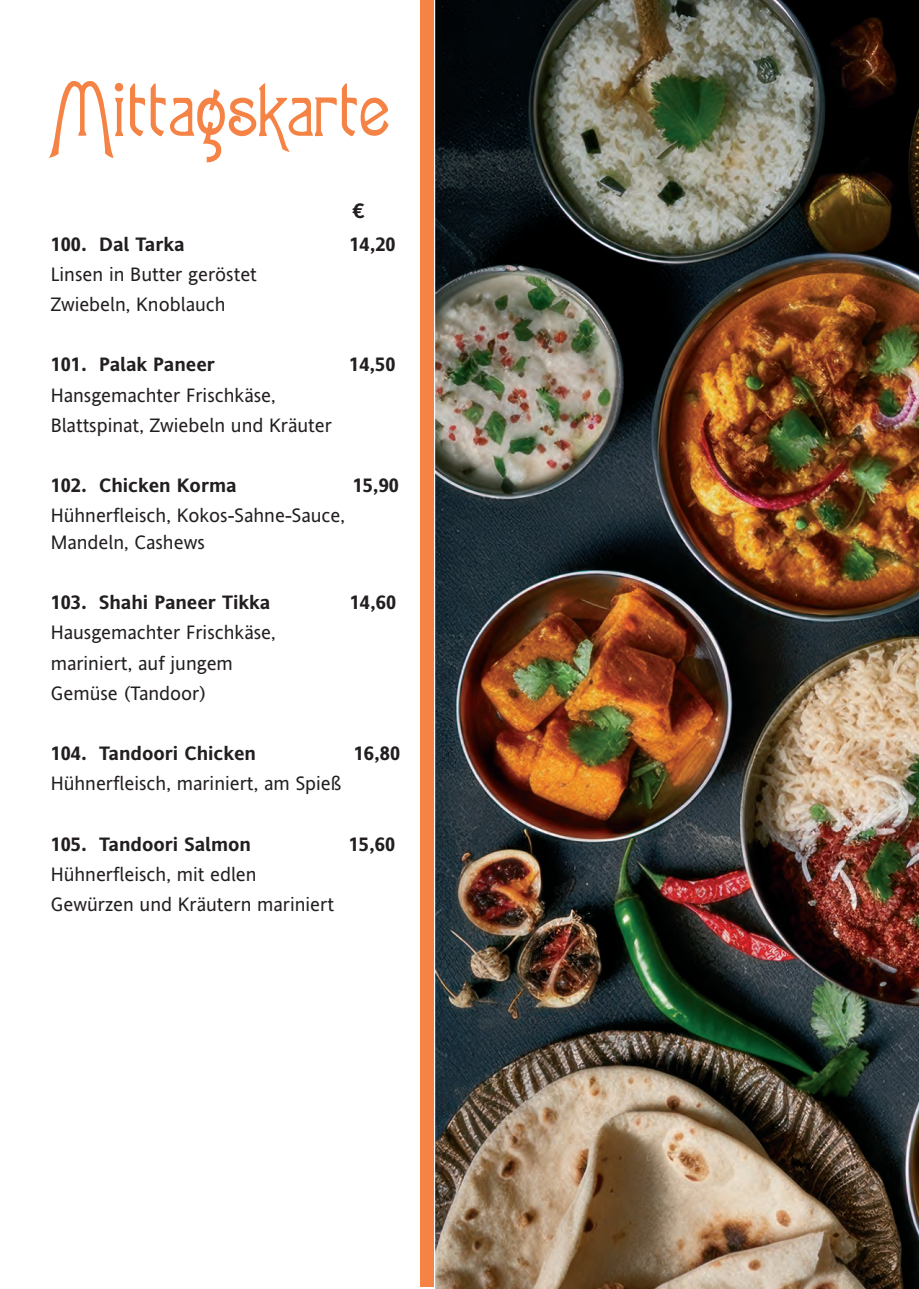
<style>
.page{position:relative;width:919px;height:1289px;background:#fff}
.page>*{position:absolute;margin:0;border:0;box-sizing:border-box;transform-origin:0 0}
.t1{font:92.55px "Lansbury";color:#f58345}
.t2{font:700 21px "Andale Sans";color:#231f20}
.t3{font:19.5px/30.2px "Andale Sans";color:#231f20}
.t4{font:700 19.5px "Andale Sans";color:#231f20}
</style>
<div class="page">
<img style="left:435px;top:0;width:483px;height:1288px">
<div style="left:420px;top:0;width:14px;height:1286px;background:#f58345"></div>
<h1 class="t1" style="left:54px;top:67px;width:338px">Mittagskarte</h1>
<p class="t2" style="left:352px;top:202px;width:14px">€</p>
<p class="t4" style="left:51px;top:236px;width:135px">100. Dal Tarka</p>
<p class="t4" style="left:349px;top:236px;width:48px">14,20</p>
<p class="t3" style="left:51px;top:261px;width:208px">Linsen in Butter geröstet<br>Zwiebeln, Knoblauch</p>
<p class="t4" style="left:51px;top:357px;width:166px">101. Palak Paneer</p>
<p class="t4" style="left:349px;top:357px;width:48px">14,50</p>
<p class="t3" style="left:51px;top:381px;width:283px">Hansgemachter Frischkäse,<br>Blattspinat, Zwiebeln und Kräuter</p>
<p class="t4" style="left:51px;top:478px;width:187px">102. Chicken Korma</p>
<p class="t4" style="left:352px;top:478px;width:48px">15,90</p>
<p class="t3" style="left:51px;top:504px;width:296px;line-height:26.7px">Hühnerfleisch, Kokos-Sahne-Sauce,<br>Mandeln, Cashews</p>
<p class="t4" style="left:51px;top:595px;width:221px">103. Shahi Paneer Tikka</p>
<p class="t4" style="left:350px;top:595px;width:48px">14,60</p>
<p class="t3" style="left:51px;top:619px;width:226px">Hausgemachter Frischkäse, mariniert, auf jungem<br>Gemüse (Tandoor)</p>
<p class="t4" style="left:51px;top:745px;width:207px">104. Tandoori Chicken</p>
<p class="t4" style="left:354px;top:745px;width:48px">16,80</p>
<p class="t3" style="left:51px;top:770px;width:292px">Hühnerfleisch, mariniert, am Spieß</p>
<p class="t4" style="left:51px;top:836px;width:202px">105. Tandoori Salmon</p>
<p class="t4" style="left:349px;top:836px;width:48px">15,60</p>
<p class="t3" style="left:51px;top:860px;width:285px">Hühnerfleisch, mit edlen<br>Gewürzen und Kräutern mariniert</p>
</div>
